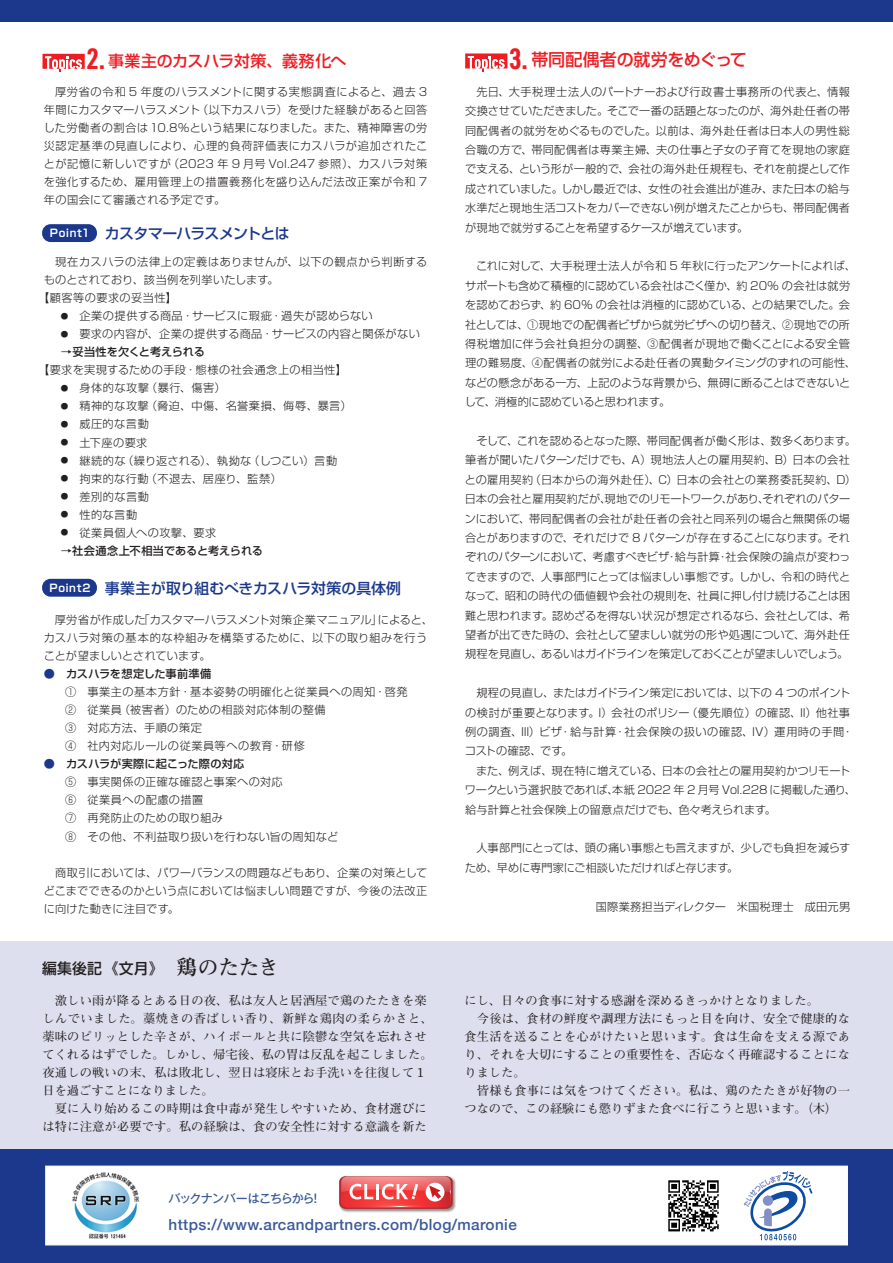
<style>
.page{position:relative;width:893px;height:1263px;background:#fff}
.page>*{position:absolute;margin:0;border:0;box-sizing:border-box;transform-origin:0 0}
.t1{font:700 28.65px "URWDIN Cond";color:#ee1d23}
.t2{font:700 21.3px "Mid Mi MA1 Std";letter-spacing:-.04em;color:#231f20}
.t3{font:500 16.95px "Shin Go Pro";letter-spacing:-.01em;color:#ee1d23}
.t4{font:500 15.9px "Shin Go Pro";color:#ee1d23}
.t5{font:500 15.3px "Helvetica Neue";letter-spacing:.025em;color:#3b5a9a}
.t6{font:500 14.85px "Shin Go Pro";letter-spacing:-.02em;color:#1b388c}
.t7{font:500 14.85px "Shin Go Pro";letter-spacing:-.045em;color:#1b388c}
.t8{font:500 14.85px "Shin Go Pro";letter-spacing:.01em;color:#231f20}
.t9{font:700 12.15px/18px "Futo Min A101 Pro";letter-spacing:.015em;color:#231f20}
.t10{font:500 12px "Gothic MB101 Pro";letter-spacing:-.065em;color:#3b5a9a}
.t11{font:300 11.1px/19.4px "Shin Go Pro";letter-spacing:.02em;color:#231f20;text-align:justify}
.t12{font:300 11.1px/19.4px "Shin Go Pro";letter-spacing:-.005em;color:#231f20}
.t13{font:300 11.1px/19.4px "Shin Go Pro";color:#231f20}
.t14{font:300 11.1px/18px "Shin Go Pro";letter-spacing:.045em;color:#231f20;text-align:right}
.t15{font:300 11.1px/18px "Shin Go Pro";letter-spacing:.04em;color:#231f20}
.t16{font:300 11.1px "Shin Go Pro";letter-spacing:.05em;color:#231f20}
.t17{font:500 11.1px "Shin Go Pro";color:#231f20}
.t18{font:300 11.1px "Shin Go Pro";letter-spacing:.06em;color:#231f20}
.t19{font:300 11.1px "Shin Go Pro";letter-spacing:-.025em;color:#231f20}
.t20{font:300 11.1px "Shin Go Pro";letter-spacing:.055em;color:#231f20}
.t21{font:300 11.1px "Shin Go Pro";letter-spacing:-.015em;color:#231f20}
.t22{font:700 10.65px "Shin Go Pro De";letter-spacing:.07em;color:#fff}
.t23{font:500 7.5px "Adobe Myungjo Std";color:#231f20}
.s1{color:#1b388c}
</style>
<div class="page">
<div style="left:0;top:0;width:893px;height:21px;background:#1b388c"></div>
<div style="left:0;top:1148px;width:893px;height:115px;background:#1b388c"></div>
<div style="left:46px;top:1166px;width:801px;height:79px;background:#fff"></div>
<div style="left:45px;top:1165px;width:803px;height:80px;border:1px solid #fff"></div>
<svg style="left:744px;top:1171px;width:68px;height:69px"></svg>
<img style="left:340px;top:1178px;width:116px;height:35px">
<svg style="left:339px;top:1176px;width:114px;height:33px;background:#eb6c6d"></svg>
<img style="left:72px;top:1172px;width:68px;height:67px">
<img style="left:668px;top:1180px;width:51px;height:52px">
<div style="left:42px;top:579px;width:55px;height:18px;background:#1b388c;border-radius:9px"></div>
<div style="left:42px;top:224px;width:55px;height:18px;background:#1b388c;border-radius:9px"></div>
<svg style="left:43px;top:54px;width:42px;height:18px"></svg>
<svg style="left:465px;top:53px;width:42px;height:19px"></svg>
<div style="left:0;top:941px;width:893px;height:207px;background:#dedfee"></div>
<h1 class="t1" style="left:87px;top:39px;width:20px">2.</h1>
<h3 class="t4" style="left:108px;top:48px;width:240px">事業主のカスハラ対策、義務化へ</h3>
<p class="t14" style="left:44px;top:81px;width:385px">　厚労省の令和 5 年度のハラスメントに関する実態調査によると、過去 3（以下カスハラ）を受けた経験があると回答</p>
<p class="t13" style="left:44px;top:99px;width:158px">年間にカスタマーハラスメント</p>
<p class="t14" style="left:44px;top:117px;width:385px">した労働者の割合は10.8％という結果になりました。また、精神障害の労</p>
<p class="t18" style="left:44px;top:137px;width:385px">災認定基準の見直しにより、心理的負荷評価表にカスハラが追加されたこ</p>
<p class="t11" style="left:168px;top:153px;width:261px">（2023 年 9 月号 Vol.247 参照）、カスハラ対策</p>
<p class="t15" style="left:44px;top:153px;width:385px">とが記憶に新しいですが<br>を強化するため、雇用管理上の措置義務化を盛り込んだ法改正案が令和 7年の国会にて審議される予定です。</p>
<p class="t22" style="left:50px;top:224px;width:41px">Point1</p>
<h3 class="t7" style="left:105px;top:221px;width:186px">カスタマーハラスメントとは</h3>
<p class="t20" style="left:44px;top:252px;width:385px">　現在カスハラの法律上の定義はありませんが、以下の観点から判断する</p>
<p class="t11" style="left:44px;top:269px;width:236px">ものとされており、該当例を列挙いたします。</p>
<p class="t14" style="left:38px;top:287px;width:140px">【顧客等の要求の妥当性【</p>
<p class="t11" style="left:79px;top:305px;width:295px">企業の提供する商品・サービスに瑕疵・過失が認めらない</p>
<p class="t23" style="left:61px;top:312px;width:9px">●</p>
<p class="t11" style="left:79px;top:323px;width:342px">要求の内容が、企業の提供する商品・サービスの内容と関係がない</p>
<p class="t23" style="left:61px;top:330px;width:9px">●</p>
<p class="t17" style="left:61px;top:343px;width:146px">→妥当性を欠くと考えられる</p>
<p class="t15" style="left:146px;top:360px;width:202px;text-indent:-108px">【要求を実現するための手段・態様の社会通念上の相当性【（暴行、傷害(</p>
<p class="t11" style="left:79px;top:377px;width:71px">身体的な攻撃</p>
<p class="t23" style="left:61px;top:384px;width:9px">●</p>
<p class="t23" style="left:61px;top:402px;width:9px">●</p>
<p class="t14" style="left:146px;top:396px;width:207px">（脅迫、中傷、名誉棄損、侮辱、暴言(</p>
<p class="t11" style="left:79px;top:395px;width:71px">精神的な攻撃</p>
<p class="t23" style="left:61px;top:420px;width:9px">●</p>
<p class="t11" style="left:79px;top:413px;width:71px">威圧的な言動</p>
<p class="t23" style="left:61px;top:438px;width:9px">●</p>
<p class="t11" style="left:79px;top:431px;width:70px">土下座の要求</p>
<p class="t23" style="left:61px;top:456px;width:9px">●</p>
<p class="t11" style="left:123px;top:449px;width:130px">（繰り返される）、執拗な</p>
<p class="t11" style="left:249px;top:449px;width:90px">（しつこい）言動</p>
<p class="t11" style="left:79px;top:449px;width:48px">継続的な</p>
<p class="t23" style="left:61px;top:475px;width:9px">●</p>
<p class="t11" style="left:146px;top:467px;width:137px">（不退去、居座り、監禁(</p>
<p class="t11" style="left:79px;top:467px;width:71px">拘束的な行動</p>
<p class="t23" style="left:61px;top:493px;width:9px">●</p>
<p class="t11" style="left:79px;top:485px;width:71px">差別的な言動</p>
<p class="t23" style="left:61px;top:511px;width:9px">●</p>
<p class="t11" style="left:79px;top:503px;width:59px">性的な言動</p>
<p class="t11" style="left:79px;top:522px;width:138px">従業員個人への攻撃、要求</p>
<p class="t23" style="left:61px;top:529px;width:9px">●</p>
<p class="t17" style="left:61px;top:542px;width:204px">→社会通念上不相当であると考えられる</p>
<p class="t22" style="left:49px;top:579px;width:42px">Point2</p>
<h3 class="t6" style="left:105px;top:576px;width:298px">事業主が取り組むべきカスハラ対策の具体例</h3>
<p class="t21" style="left:139px;top:610px;width:245px">「カスタマーハラスメント対策企業マニュアル」</p>
<p class="t11" style="left:44px;top:608px;width:103px">　厚労省が作成した</p>
<p class="t16" style="left:44px;top:628px;width:385px">カスハラ対策の基本的な枠組みを構築するために、以下の取り組みを行う</p>
<p class="t11" style="left:44px;top:645px;width:168px">ことが望ましいとされています。</p>
<p class="t17" style="left:44px;top:664px;width:169px"><span class="s1">●　</span>カスハラを想定した事前準備</p>
<p class="t16" style="left:65px;top:683px;width:344px">①　事業主の基本方針・基本姿勢の明確化と従業員への周知・啓発</p>
<p class="t15" style="left:119px;top:699px;width:208px">（被害者）のための相談対応体制の整備</p>
<p class="t11" style="left:378px;top:608px;width:57px">によると、</p>
<p class="t11" style="left:65px;top:699px;width:59px">②　従業員</p>
<p class="t11" style="left:65px;top:717px;width:138px">③　対応方法、手順の策定</p>
<p class="t16" style="left:65px;top:737px;width:241px">④　社内対応ルールの従業員等への教育・研修</p>
<p class="t17" style="left:44px;top:755px;width:202px"><span class="s1">●　</span>カスハラが実際に起こった際の対応</p>
<p class="t15" style="left:65px;top:772px;width:219px">⑤　事実関係の正確な確認と事案への対応</p>
<p class="t16" style="left:65px;top:791px;width:140px">⑥　従業員への配慮の措置</p>
<p class="t11" style="left:65px;top:807px;width:160px">⑦　再発防止のための取り組み</p>
<p class="t11" style="left:65px;top:825px;width:275px">⑧　その他、不利益取り扱いを行わない旨の周知など</p>
<p class="t11" style="left:44px;top:862px;width:385px;line-height:18px">　商取引においては、パワーバランスの問題などもあり、企業の対策としてどこまでできるのかという点においては悩ましい問題ですが、今後の法改正に向けた動きに注目です。</p>
<h3 class="t8" style="left:42px;top:956px;width:61px">編集後記</h3>
<h3 class="t8" style="left:96px;top:956px;width:69px">　《文月》</h3>
<h2 class="t2" style="left:176px;top:952px;width:105px">鶏のたたき</h2>
<h1 class="t1" style="left:510px;top:39px;width:20px">3.</h1>
<h3 class="t3" style="left:531px;top:46px;width:217px">帯同配偶者の就労をめぐって</h3>
<p class="t11" style="left:465px;top:80px;width:387px">　先日、大手税理士法人のパートナーおよび行政書士事務所の代表と、情報交換させていただきました。そこで一番の話題となったのが、海外赴任者の帯同配偶者の就労をめぐるものでした。以前は、海外赴任者は日本人の男性総合職の方で、帯同配偶者は専業主婦、夫の仕事と子女の子育てを現地の家庭で支える、という形が一般的で、会社の海外赴任規程も、それを前提として作成されていました。しかし最近では、女性の社会進出が進み、また日本の給与水準だと現地生活コストをカバーできない例が増えたことからも、帯同配偶者が現地で就労することを希望するケースが増えています。</p>
<p class="t13" style="left:465px;top:255px;width:393px">　これに対して、大手税理士法人が令和 5 年秋に行ったアンケートによれば、サポートも含めて積極的に認めている会社はごく僅か、約 20% の会社は就労を認めておらず、約 60% の会社は消極的に認めている、との結果でした。会社としては、①現地での配偶者ビザから就労ビザへの切り替え、②現地での所得税増加に伴う会社負担分の調整、③配偶者が現地で働くことによる安全管理の難易度、④配偶者の就労による赴任者の異動タイミングのずれの可能性、などの懸念がある一方、上記のような背景から、無碍に断ることはできないとして、消極的に認めていると思われます。</p>
<p class="t19" style="left:465px;top:432px;width:392px">　そして、これを認めるとなった際、帯同配偶者が働く形は、数多くあります。</p>
<p class="t11" style="left:465px;top:449px;width:386px">筆者が聞いたパターンだけでも、A）現地法人との雇用契約、B）日本の会社</p>
<p class="t14" style="left:530px;top:469px;width:327px">（日本からの海外赴任）、C）日本の会社との業務委託契約、D(</p>
<p class="t13" style="left:465px;top:468px;width:387px">との雇用契約<br>日本の会社と雇用契約だが現地でのリモートワークがありそれぞれのパター</p>
<p class="t11" style="left:758px;top:488px;width:13px">、</p>
<p class="t11" style="left:600px;top:488px;width:13px">、</p>
<p class="t11" style="left:465px;top:507px;width:387px">ンにおいて、帯同配偶者の会社が赴任者の会社と同系列の場合と無関係の場</p>
<p class="t13" style="left:465px;top:527px;width:386px">合とがありますので、それだけで 8 パターンが存在することになります。それ</p>
<p class="t11" style="left:726px;top:546px;width:126px">社会保険の論点が変わっ</p>
<p class="t11" style="left:722px;top:488px;width:13px">、</p>
<p class="t12" style="left:465px;top:546px;width:387px">ぞれのパターンにおいて、考慮すべきビザ<br>てきますので、人事部門にとっては悩ましい事態です。しかし、令和の時代となって、昭和の時代の価値観や会社の規則を、社員に押し付け続けることは困難と思われます。認めざるを得ない状況が想定されるなら、会社としては、希望者が出てきた時の、会社として望ましい就労の形や処遇について、海外赴任規程を見直し、あるいはガイドラインを策定しておくことが望ましいでしょう。</p>
<p class="t12" style="left:465px;top:682px;width:386px;text-align:right">　規程の見直し、またはガイドライン策定においては、以下の 4 つのポイント（優先順位）の確認、）I I 他社事</p>
<p class="t11" style="left:675px;top:546px;width:47px">給与計算</p>
<p class="t11" style="left:666px;top:546px;width:13px">・</p>
<p class="t11" style="left:717px;top:546px;width:13px">・</p>
<p class="t11" style="left:465px;top:701px;width:226px">の検討が重要となります。）I 会社のポリシー</p>
<p class="t12" style="left:465px;top:721px;width:393px">例の調査、III）ビザ<br>コストの確認、です。<br>　また、例えば、現在特に増えている、日本の会社との雇用契約かつリモートワークという選択肢であれば本紙 2022 年 2 月号 Vol.228 に掲載した通り、</p>
<p class="t11" style="left:465px;top:779px;width:313px;text-indent:142px">、<br>給与計算と社会保険上の留意点だけでも、色々考えられます。</p>
<p class="t12" style="left:465px;top:837px;width:387px">　人事部門にとっては、頭の痛い事態とも言えますが、少しでも負担を減らすため、早めに専門家にご相談いただければと存じます。</p>
<p class="t11" style="left:596px;top:895px;width:256px">国際業務担当ディレクター　米国税理士　成田元男</p>
<p class="t18" style="left:614px;top:723px;width:231px">・社会保険の扱いの確認、IV）運用時の手間</p>
<p class="t11" style="left:560px;top:721px;width:58px">・給与計算</p>
<p class="t11" style="left:842px;top:721px;width:13px">・</p>
<p class="t9" style="left:43px;top:990px;width:392px">　激しい雨が降るとある日の夜、私は友人と居酒屋で鶏のたたきを楽しんでいました。藁焼きの香ばしい香り、新鮮な鶏肉の柔らかさと、薬味のピリッとした辛さが、ハイボールと共に陰鬱な空気を忘れさせてくれるはずでした。しかし、帰宅後、私の胃は反乱を起こしました。夜通しの戦いの末、私は敗北し、翌日は寝床とお手洗いを往復して１日を過ごすことになりました。<br>　夏に入り始めるこの時期は食中毒が発生しやすいため、食材選びには特に注意が必要です。私の経験は、食の安全性に対する意識を新た</p>
<p class="t9" style="left:464px;top:990px;width:387px">にし、日々の食事に対する感謝を深めるきっかけとなりました。<br>　今後は、食材の鮮度や調理方法にもっと目を向け、安全で健康的な食生活を送ることを心がけたいと思います。食は生命を支える源であり、それを大切にすることの重要性を、否応なく再確認することになりました。<br>　皆様も食事には気をつけてください。私は、鶏のたたきが好物の一つなので、この経験にも懲りずまた食べに行こうと思います。（木(</p>
<p class="t10" style="left:169px;top:1188px;width:147px">バックナンバーはこちらから</p>
<h3 class="t5" style="left:169px;top:1212px;width:350px">https://www.arcandpartners.com/blog/maronie</h3>
<p class="t10" style="left:310px;top:1188px;width:13px">!</p>
</div>
